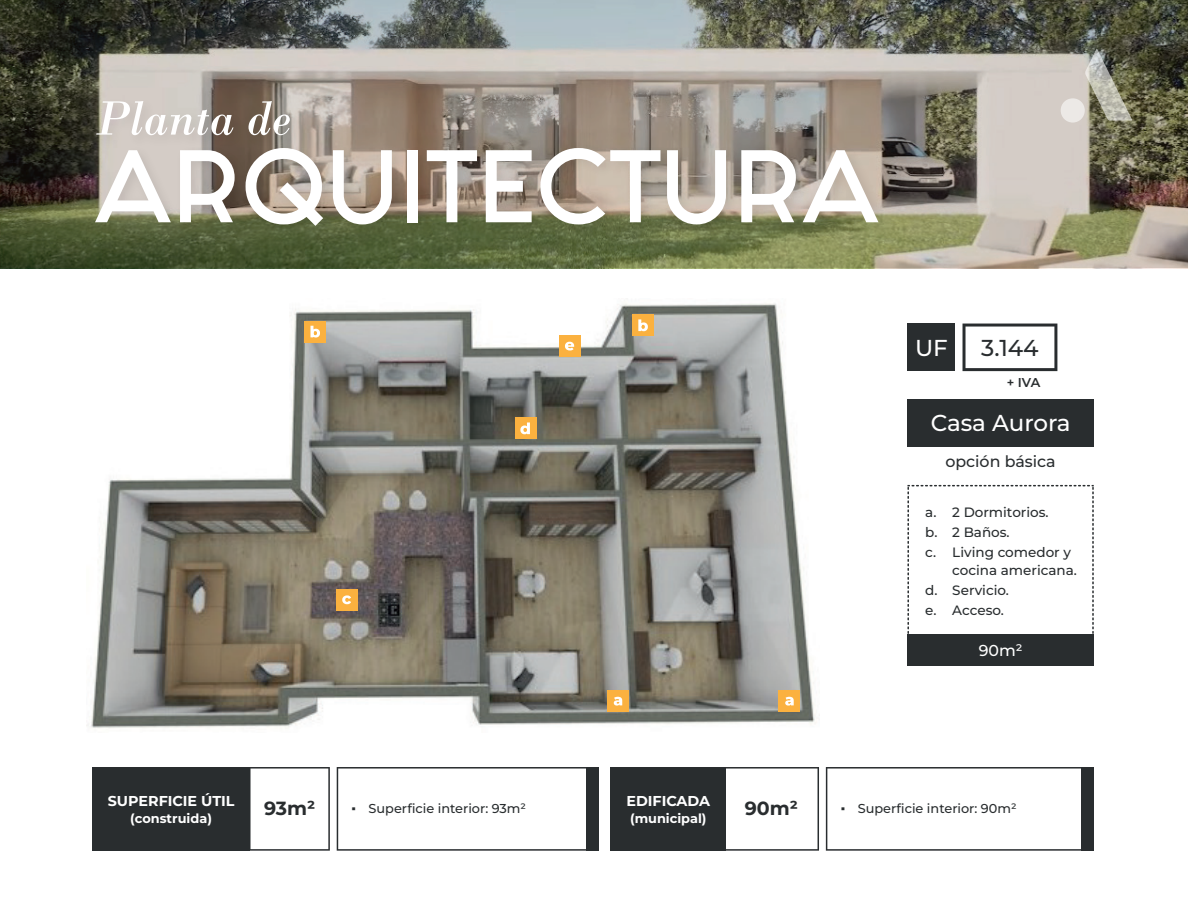
<style>
.page{position:relative;width:1188px;height:918px;background:#fff}
.page>*{position:absolute;margin:0;border:0;box-sizing:border-box;transform-origin:0 0}
.t1{font:87.3px "Fashion Fetish Bold";color:#fff}
.t2{font:italic 50.7px "Bodoni";color:#fff}
.t3{font:500 22.95px "Montserrat";color:#fff}
.t4{font:500 22.95px "Montserrat";color:#292d2f}
.t5{font:700 19.05px "Montserrat";color:#292d2f}
.t6{font:500 15.9px "Montserrat";color:#292d2f}
.t7{font:500 15.9px "Montserrat";color:#fff}
.t8{font:700 14.25px "Montserrat";color:#fff}
.t9{font:500 13.5px/20.1px "Montserrat";color:#292d2f}
.t10{font:500 12.9px "Montserrat";color:#292d2f}
.t11{font:700 12.9px "Montserrat";color:#fff}
.t12{font:600 12.9px "Montserrat";color:#292d2f}
.s1{font-family:"Times New Roman";font-weight:400}
</style>
<div class="page">
<img style="left:87px;top:303px;width:729px;height:425px">
<div style="left:607px;top:690px;width:22px;height:22px;background:#fbb13f"></div>
<svg style="left:614px;top:697px;width:8px;height:9px"></svg>
<div style="left:779px;top:690px;width:21px;height:22px;background:#fbb13f"></div>
<svg style="left:785px;top:697px;width:9px;height:9px"></svg>
<div style="left:304px;top:321px;width:22px;height:22px;background:#fbb13f"></div>
<svg style="left:310px;top:326px;width:10px;height:12px"></svg>
<div style="left:632px;top:314px;width:22px;height:22px;background:#fbb13f"></div>
<svg style="left:638px;top:319px;width:10px;height:12px"></svg>
<div style="left:336px;top:589px;width:22px;height:22px;background:#fbb13f"></div>
<svg style="left:342px;top:595px;width:9px;height:9px"></svg>
<div style="left:515px;top:417px;width:21px;height:22px;background:#fbb13f"></div>
<svg style="left:520px;top:422px;width:10px;height:12px"></svg>
<div style="left:559px;top:335px;width:21px;height:22px;background:#fbb13f"></div>
<svg style="left:565px;top:342px;width:9px;height:8px"></svg>
<img style="left:0;top:0;width:1188px;height:268px">
<svg style="left:1085px;top:49px;width:47px;height:72px;background:#90907f"></svg>
<div style="left:1061px;top:98px;width:24px;height:25px;background:#ece9e6;border-radius:50%"></div>
<img style="left:86px;top:134px;width:810px;height:135px">
<img style="left:85px;top:84px;width:223px;height:81px">
<div style="left:907px;top:324px;width:48px;height:47px;background:#292d2f"></div>
<svg style="left:963px;top:324px;width:94px;height:47px"></svg>
<svg style="left:907px;top:485px;width:187px;height:150px"></svg>
<div style="left:907px;top:400px;width:187px;height:47px;background:#292d2f"></div>
<div style="left:907px;top:635px;width:187px;height:31px;background:#292d2f"></div>
<svg style="left:337px;top:767px;width:249px;height:84px"></svg>
<div style="left:92px;top:767px;width:158px;height:84px;background:#292d2f"></div>
<div style="left:586px;top:767px;width:13px;height:84px;background:#292d2f"></div>
<svg style="left:250px;top:767px;width:80px;height:84px"></svg>
<svg style="left:826px;top:767px;width:255px;height:84px"></svg>
<div style="left:611px;top:767px;width:115px;height:84px;background:#292d2f"></div>
<div style="left:1081px;top:767px;width:13px;height:84px;background:#292d2f"></div>
<svg style="left:726px;top:767px;width:93px;height:84px"></svg>
<h2 class="t2" style="left:94px;top:88px;width:198px">Planta de</h2>
<h1 class="t1" style="left:95px;top:115px;width:786px">ARQUITECTURA</h1>
<h3 class="t3" style="left:915px;top:333px;width:34px">UF</h3>
<h3 class="t4" style="left:981px;top:333px;width:59px">3.144</h3>
<p class="t12" style="left:1007px;top:373px;width:35px">+ IVA</p>
<h3 class="t3" style="left:931px;top:407px;width:141px">Casa Aurora</h3>
<p class="t6" style="left:945px;top:450px;width:112px">opción básica</p>
<p class="t9" style="left:925px;top:503px;width:147px">a. 2 Dormitorios.<br>b. 2 Baños.<br>c. Living comedor y</p>
<p class="t9" style="left:925px;top:561px;width:153px;text-indent:27px">cocina americana. d. Servicio.<br>e. Acceso.</p>
<p class="t7" style="left:979px;top:639px;width:45px">90m²</p>
<p class="t8" style="left:108px;top:791px;width:128px">SUPERFICIE ÚTIL</p>
<p class="t11" style="left:130px;top:809px;width:83px">(construida)</p>
<p class="t8" style="left:626px;top:791px;width:85px">EDIFICADA</p>
<p class="t11" style="left:630px;top:809px;width:78px">(municipal)</p>
<h3 class="t5" style="left:264px;top:794px;width:53px">93m²</h3>
<p class="t10" style="left:841px;top:800px;width:177px"><span class="s1">▪</span> Superficie interior: 90m²</p>
<h3 class="t5" style="left:745px;top:794px;width:55px">90m²</h3>
<p class="t10" style="left:352px;top:800px;width:176px"><span class="s1">▪</span> Superficie interior: 93m²</p>
</div>
